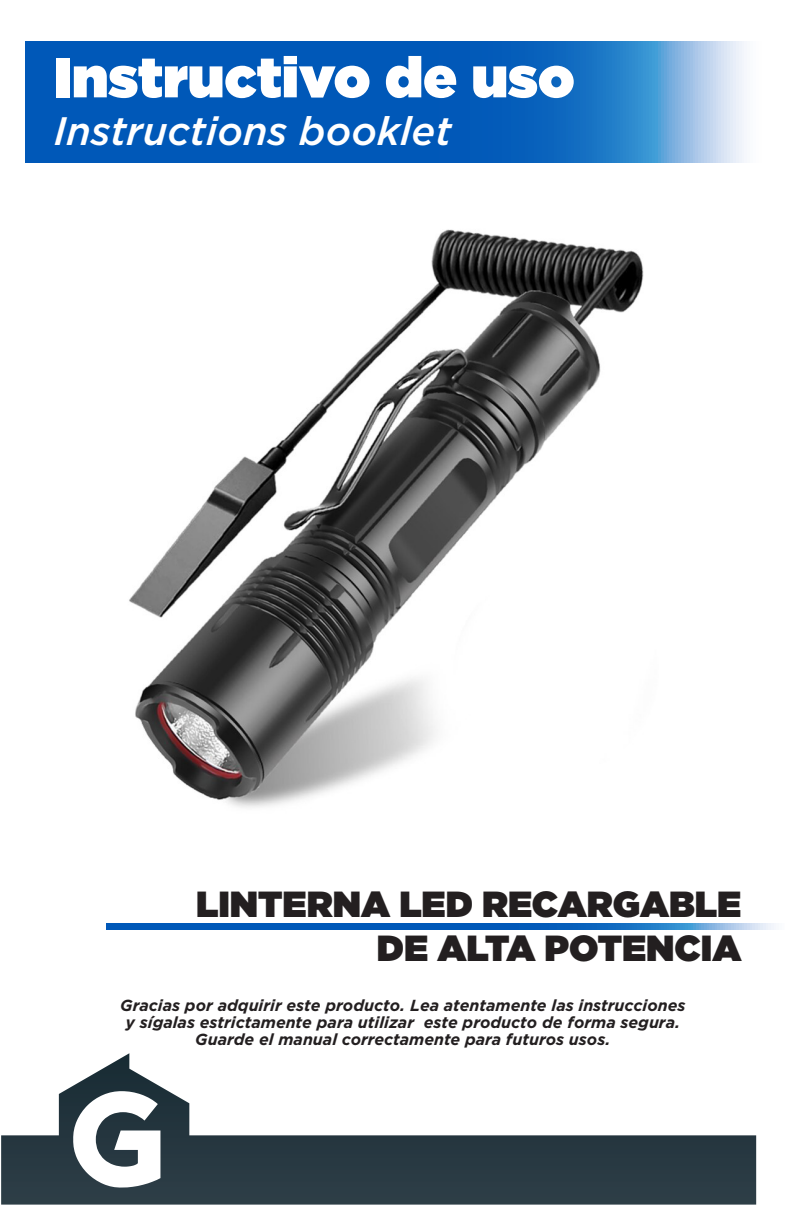
<style>
.page{position:relative;width:785px;height:1224px;background:#fff}
.page>*{position:absolute;margin:0;border:0;box-sizing:border-box;transform-origin:0 0}
.t1{font:900 56.6px "Gotham";color:#fff}
.t2{font:italic 500 39.6px "Gotham";color:#fff}
.t3{font:900 36.2px/43.6px "Gotham";color:#231f20;text-align:right}
.t4{font:italic 700 16px/17px "Gotham";color:#231f20;text-align:center}
</style>
<div class="page">
<svg style="left:1px;top:1053px;width:755px;height:152px"></svg>
<svg style="left:25px;top:41px;width:719px;height:122px;background:#1a6bc0"></svg>
<svg style="left:106px;top:923px;width:668px;height:6px;background:#1a6cc0"></svg>
<svg style="left:73px;top:1091px;width:87px;height:97px"></svg>
<img style="left:129px;top:229px;width:515px;height:579px">
<h1 class="t1" style="left:54px;top:37px;width:522px">Instructivo de uso</h1>
<h2 class="t2" style="left:54px;top:105px;width:399px">Instructions booklet</h2>
<h3 class="t3" style="left:196px;top:882px;width:547px">LINTERNA LED RECARGABLE<br>DE ALTA POTENCIA</h3>
<p class="t4" style="left:120px;top:997px;width:566px">Gracias por adquirir este producto. Lea atentamente las instrucciones y sígalas estrictamente para utilizar este producto de forma segura.<br>Guarde el manual correctamente para futuros usos.</p>
</div>
